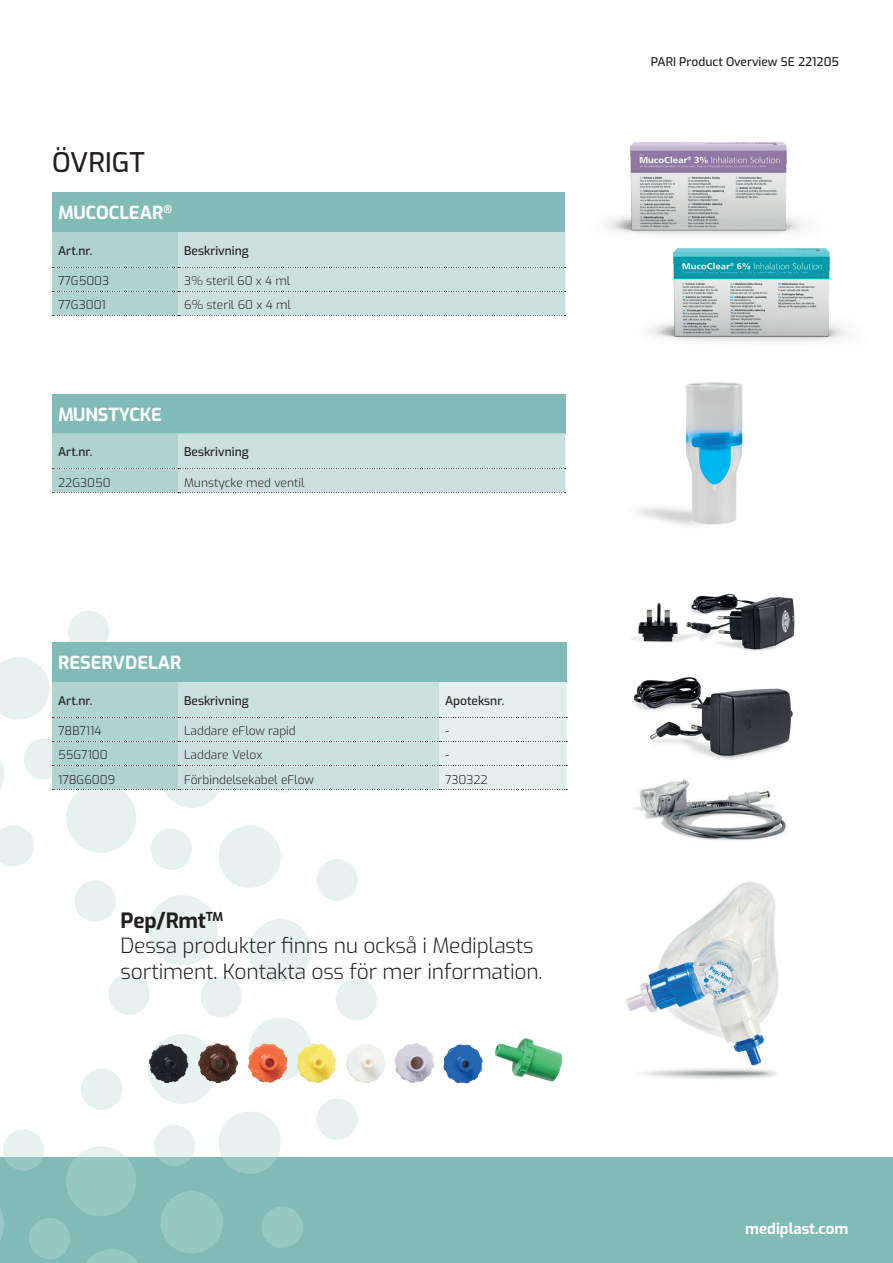
<style>
.page{position:relative;width:893px;height:1263px;background:#fff}
.page>*{position:absolute;margin:0;border:0;box-sizing:border-box;transform-origin:0 0}
.t1{font:500 27px "Exo";color:#231f20}
.t2{font:300 21px/25.2px "Exo";letter-spacing:-.01em;color:#231f20}
.t3{font:700 18px "Exo";color:#fff}
.t4{font:700 15px "Exo";color:#fff}
.t5{font:300 12px "Exo";color:#231f20}
.t6{font:500 12px "Exo";color:#231f20}
.s1{font-weight:700}
</style>
<div class="page">
<div style="left:0;top:1158px;width:893px;height:105px;background:#80bbb6"></div>
<div style="left:108px;top:973px;width:42px;height:42px;background:#e6f1f0;border-radius:50%"></div>
<svg style="left:0;top:1068px;width:303px;height:195px"></svg>
<div style="left:52px;top:193px;width:513px;height:39px;background:#80bbb6"></div>
<svg style="left:52px;top:232px;width:514px;height:84px;background:#c3dbd8"></svg>
<img style="left:607px;top:142px;width:196px;height:93px">
<img style="left:651px;top:248px;width:196px;height:95px">
<img style="left:124px;top:984px;width:522px;height:203px">
<svg style="left:0;top:611px;width:567px;height:373px"></svg>
<img style="left:633px;top:677px;width:160px;height:83px">
<img style="left:632px;top:594px;width:163px;height:57px">
<img style="left:634px;top:779px;width:152px;height:62px">
<img style="left:610px;top:881px;width:169px;height:203px">
<img style="left:637px;top:382px;width:106px;height:144px">
<div style="left:52px;top:394px;width:513px;height:39px;background:#80bbb6"></div>
<svg style="left:52px;top:433px;width:514px;height:60px;background:#c2dbd8"></svg>
<h1 class="t1" style="left:52px;top:142px;width:94px">ÖVRIGT</h1>
<h3 class="t3" style="left:58px;top:199px;width:115px">MUCOCLEAR<sup>®</sup></h3>
<p class="t6" style="left:58px;top:241px;width:36px">Art.nr.</p>
<p class="t6" style="left:184px;top:241px;width:66px">Beskrivning</p>
<p class="t5" style="left:58px;top:272px;width:53px">77G5003</p>
<p class="t5" style="left:184px;top:272px;width:108px">3% steril 60 x 4 ml</p>
<p class="t5" style="left:58px;top:296px;width:49px">77G3001</p>
<p class="t5" style="left:184px;top:296px;width:108px">6% steril 60 x 4 ml</p>
<h3 class="t3" style="left:58px;top:400px;width:105px">MUNSTYCKE</h3>
<p class="t6" style="left:58px;top:443px;width:36px">Art.nr.</p>
<p class="t6" style="left:184px;top:443px;width:66px">Beskrivning</p>
<p class="t5" style="left:58px;top:473px;width:54px">22G3050</p>
<p class="t5" style="left:184px;top:473px;width:122px">Munstycke med ventil</p>
<h3 class="t3" style="left:58px;top:649px;width:125px">RESERVDELAR</h3>
<p class="t6" style="left:58px;top:691px;width:36px">Art.nr.</p>
<p class="t6" style="left:184px;top:691px;width:66px">Beskrivning</p>
<p class="t6" style="left:445px;top:691px;width:61px">Apoteksnr.</p>
<p class="t5" style="left:58px;top:722px;width:45px">78B7114</p>
<p class="t5" style="left:184px;top:722px;width:113px">Laddare eFlow rapid</p>
<p class="t5" style="left:445px;top:722px;width:6px">-</p>
<p class="t5" style="left:58px;top:746px;width:51px">55G7100</p>
<p class="t5" style="left:184px;top:746px;width:80px">Laddare Velox</p>
<p class="t5" style="left:445px;top:746px;width:6px">-</p>
<p class="t5" style="left:58px;top:770px;width:59px">178G6009</p>
<p class="t5" style="left:184px;top:770px;width:131px">Förbindelsekabel eFlow</p>
<p class="t5" style="left:445px;top:770px;width:44px">730322</p>
<h2 class="t2" style="left:121px;top:907px;width:423px"><span class="s1">Pep/Rmt</span><sup>TM<br></sup>Dessa produkter finns nu också i Mediplasts sortiment. Kontakta oss för mer information.</h2>
<p class="t6" style="left:651px;top:53px;width:190px">PARI Product Overview SE 221205</p>
<p class="t4" style="left:745px;top:1217px;width:105px">mediplast.com</p>
</div>
